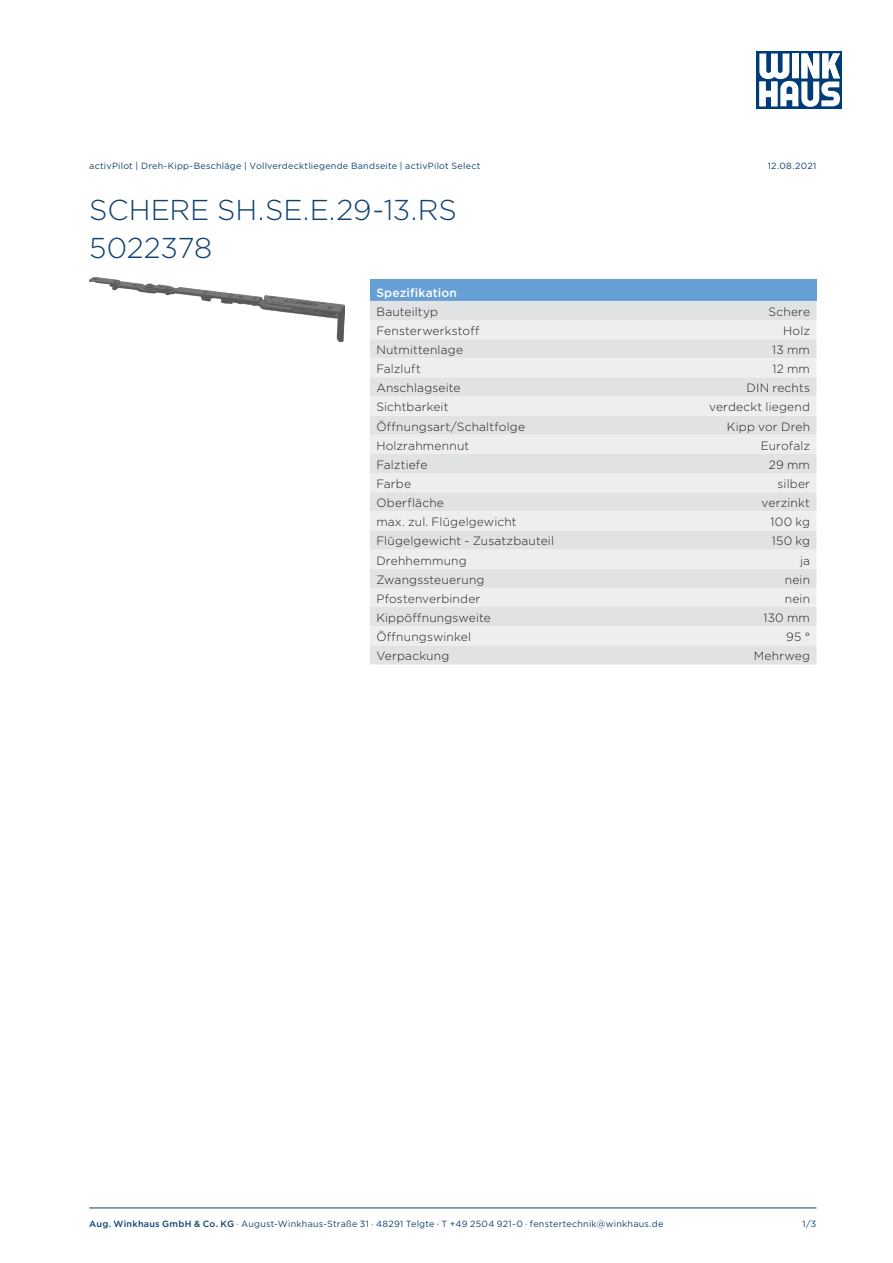
<style>
.page{position:relative;width:893px;height:1263px;background:#fff}
.page>*{position:absolute;margin:0;border:0;box-sizing:border-box;transform-origin:0 0}
.Headline{font:300 28.65px/38.2px "Gotham";letter-spacing:-.005em;color:#0f4272}
.Datenzelle_links{font:300 12px "Gotham";letter-spacing:.015em;color:#231f20}
.Datenzelle_rechts{font:300 12px "Gotham";letter-spacing:.02em;color:#231f20}
.Headerzelle{font:500 12px "Gotham";letter-spacing:.015em;color:#fff}
.Fußzeile{font:9px "Gotham";letter-spacing:.025em;color:#0f4272}
.Kopfzeile{font:9px "Gotham";letter-spacing:.025em;color:#0f4272}
.s1{font-weight:500}
</style>
<div class="page">
<div style="left:757px;top:51px;width:85px;height:58px;background:#013c77"></div>
<svg style="left:759px;top:53px;width:81px;height:54px"></svg>
<hr style="left:89px;top:1208px;width:727px;height:1px;background:#0f4272">
<img style="left:89px;top:277px;width:255px;height:65px">
<div style="left:370px;top:280px;width:446px;height:21px;background:#669fd5"></div>
<div style="left:370px;top:301px;width:446px;height:363px;background:#e1e2e4"></div>
<svg style="left:370px;top:320px;width:446px;height:325px;background:#e8e8ea"></svg>
<p class="Kopfzeile" style="left:89px;top:160px;width:393px">activPilot | Dreh-Kipp-Beschläge | Vollverdecktliegende Bandseite | activPilot Select</p>
<p class="Kopfzeile" style="left:768px;top:160px;width:50px">12.08.2021</p>
<p class="Headline" style="left:89px;top:190px;width:369px">SCHERE SH.SE.E.29-13.RS<br>5022378</p>
<p class="Headerzelle" style="left:376px;top:284px;width:82px">Spezifikation</p>
<p class="Datenzelle_links" style="left:376px;top:304px;width:63px">Bauteiltyp</p>
<p class="Datenzelle_rechts" style="left:768px;top:304px;width:43px">Schere</p>
<p class="Datenzelle_links" style="left:376px;top:323px;width:105px">Fensterwerkstoff</p>
<p class="Datenzelle_rechts" style="left:783px;top:323px;width:28px">Holz</p>
<p class="Datenzelle_links" style="left:376px;top:342px;width:88px">Nutmittenlage</p>
<p class="Datenzelle_rechts" style="left:772px;top:342px;width:39px">13 mm</p>
<p class="Datenzelle_links" style="left:376px;top:361px;width:46px">Falzluft</p>
<p class="Datenzelle_rechts" style="left:772px;top:361px;width:39px">12 mm</p>
<p class="Datenzelle_links" style="left:376px;top:380px;width:86px">Anschlagseite</p>
<p class="Datenzelle_rechts" style="left:747px;top:380px;width:65px">DIN rechts</p>
<p class="Datenzelle_links" style="left:376px;top:400px;width:74px">Sichtbarkeit</p>
<p class="Datenzelle_rechts" style="left:709px;top:400px;width:102px">verdeckt liegend</p>
<p class="Datenzelle_links" style="left:376px;top:419px;width:150px">Öffnungsart/Schaltfolge</p>
<p class="Datenzelle_rechts" style="left:727px;top:419px;width:85px">Kipp vor Dreh</p>
<p class="Datenzelle_links" style="left:376px;top:438px;width:94px">Holzrahmennut</p>
<p class="Datenzelle_rechts" style="left:761px;top:438px;width:51px">Eurofalz</p>
<p class="Datenzelle_links" style="left:376px;top:457px;width:53px">Falztiefe</p>
<p class="Datenzelle_rechts" style="left:769px;top:457px;width:43px">29 mm</p>
<p class="Datenzelle_links" style="left:376px;top:476px;width:36px">Farbe</p>
<p class="Datenzelle_rechts" style="left:778px;top:476px;width:34px">silber</p>
<p class="Datenzelle_links" style="left:376px;top:495px;width:69px">Oberfläche</p>
<p class="Datenzelle_rechts" style="left:761px;top:495px;width:50px">verzinkt</p>
<p class="Datenzelle_links" style="left:376px;top:514px;width:142px">max. zul. Flügelgewicht</p>
<p class="Datenzelle_rechts" style="left:770px;top:514px;width:41px">100 kg</p>
<p class="Datenzelle_links" style="left:376px;top:533px;width:179px">Flügelgewicht - Zusatzbauteil</p>
<p class="Datenzelle_rechts" style="left:772px;top:533px;width:40px">150 kg</p>
<p class="Datenzelle_links" style="left:376px;top:553px;width:92px">Drehhemmung</p>
<p class="Datenzelle_rechts" style="left:800px;top:553px;width:12px">ja</p>
<p class="Datenzelle_links" style="left:376px;top:572px;width:110px">Zwangssteuerung</p>
<p class="Datenzelle_rechts" style="left:785px;top:572px;width:27px">nein</p>
<p class="Datenzelle_links" style="left:376px;top:591px;width:106px">Pfostenverbinder</p>
<p class="Datenzelle_rechts" style="left:785px;top:591px;width:27px">nein</p>
<p class="Datenzelle_links" style="left:376px;top:610px;width:116px">Kippöffnungsweite</p>
<p class="Datenzelle_rechts" style="left:763px;top:610px;width:48px">130 mm</p>
<p class="Datenzelle_links" style="left:376px;top:629px;width:96px">Öffnungswinkel</p>
<p class="Datenzelle_rechts" style="left:786px;top:629px;width:25px">95 °</p>
<p class="Datenzelle_links" style="left:376px;top:648px;width:74px">Verpackung</p>
<p class="Datenzelle_rechts" style="left:754px;top:648px;width:58px">Mehrweg</p>
<p class="Fußzeile" style="left:89px;top:1218px;width:576px"><span class="s1">Aug. Winkhaus GmbH &amp; Co. KG</span> ∙ August-Winkhaus-Straße 31 ∙ 48291 Telgte ∙ T +49 2504 921-0 ∙ fenstertechnik@winkhaus.de</p>
<p class="Fußzeile" style="left:803px;top:1218px;width:15px">1/3</p>
</div>
